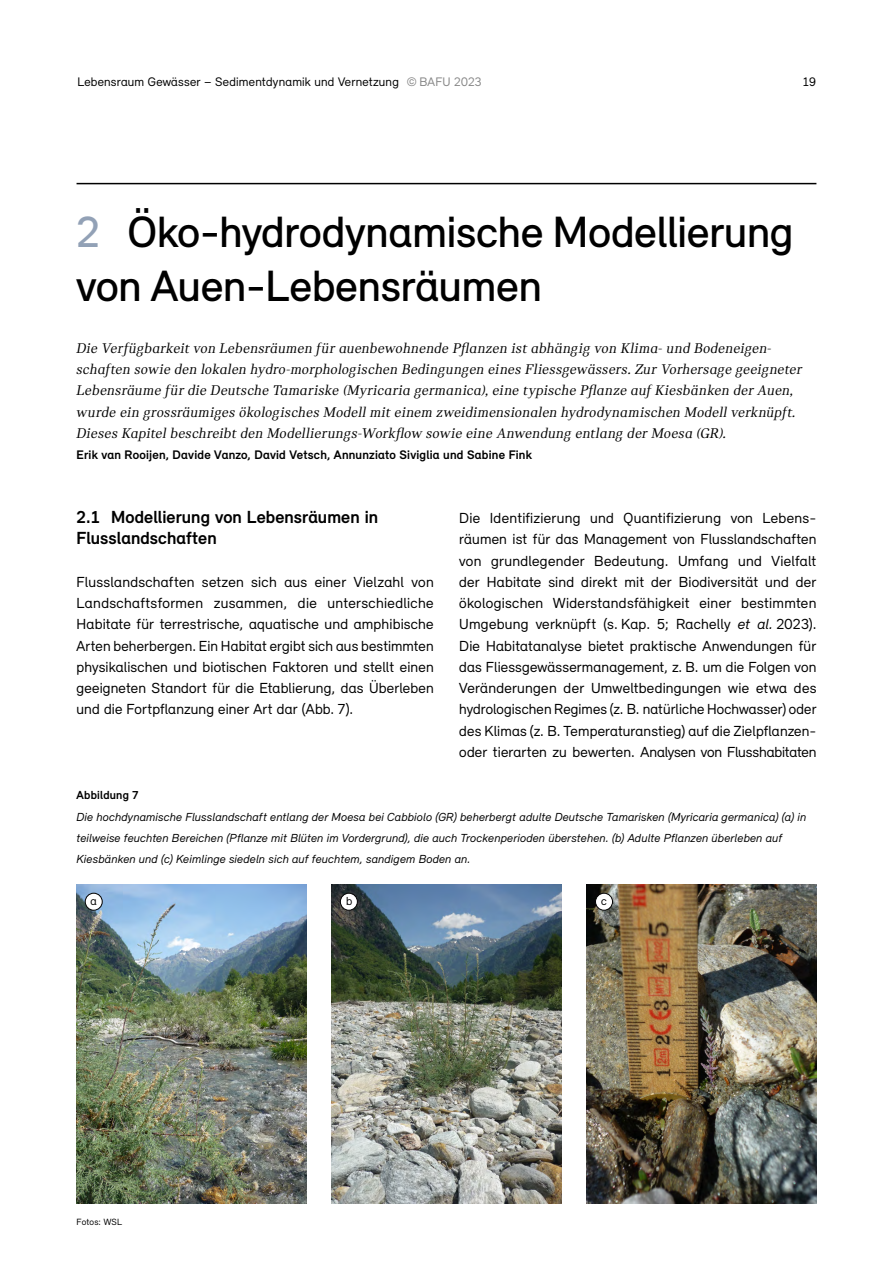
<style>
.page{position:relative;width:893px;height:1263px;background:#fff}
.page>*{position:absolute;margin:0;border:0;box-sizing:border-box;transform-origin:0 0}
._07_Kapiteltitel_nr{font:500 45px/54px "Relevant";color:#000}
._07_Titel_nr{font:700 18px/21.3px "Relevant";letter-spacing:.005em;color:#000}
._07_Grundtext{font:15px/21.3px "Relevant";letter-spacing:.01em;color:#000;text-align:justify}
._07_Lead{font:italic 15px/21.3px "Catalog";letter-spacing:.015em;color:#000}
._07_Lead-2{font:700 12.75px "Relevant";letter-spacing:.015em;color:#000}
.t1{font:12.75px "Relevant";letter-spacing:.015em;color:#000}
._08_Legende_Text{font:italic 12px/21.3px "Relevant";letter-spacing:.02em;color:#000}
._08_Legende_Titel{font:700 12px "Relevant";letter-spacing:.02em;color:#000}
.t2{font:12px "Relevant";color:#000}
._08_Quelle{font:9.3px "Relevant";letter-spacing:.02em;color:#000}
.s1{color:#878787}
.s2{color:#92a1b6}
.s3{font-style:italic}
</style>
<div class="page">
<hr style="left:77px;top:183px;width:739px;height:1px;background:#000">
<img style="left:77px;top:884px;width:229px;height:319px">
<div style="left:85px;top:893px;width:17px;height:17px;background:#fff;border-radius:50%"></div>
<div style="left:85px;top:893px;width:17px;height:17px;border:1px solid #000;border-radius:50%"></div>
<img style="left:332px;top:884px;width:229px;height:319px">
<div style="left:340px;top:893px;width:17px;height:17px;background:#fff;border-radius:50%"></div>
<div style="left:340px;top:893px;width:18px;height:17px;border:1px solid #000;border-radius:50%"></div>
<img style="left:587px;top:884px;width:229px;height:319px">
<div style="left:595px;top:893px;width:17px;height:17px;background:#fff;border-radius:50%"></div>
<div style="left:595px;top:893px;width:18px;height:17px;border:1px solid #000;border-radius:50%"></div>
<p class="t1" style="left:77px;top:74px;width:406px">Lebensraum Gewässer – Sedimentdynamik und Vernetzung <span class="s1">© BAFU 2023</span></p>
<p class="t1" style="left:803px;top:74px;width:15px">19</p>
<h1 class="_07_Kapiteltitel_nr" style="left:77px;top:204px;width:718px"><span class="s2">2</span> Öko-hydrodynamische Modellierung von Auen-Lebensräumen</h1>
<p class="_07_Lead" style="left:77px;top:337px;width:727px">Die Verfügbarkeit von Lebensräumen für auenbewohnende Pflanzen ist abhängig von Klima- und Bodeneigen&shy;schaften sowie den lokalen hydro-morphologischen Bedingungen eines Fliessgewässers. Zur Vorhersage geeigneter Lebensräume für die Deutsche Tamariske (Myricaria germanica), eine typische Pflanze auf Kiesbänken der Auen, wurde ein grossräumiges ökologisches Modell mit einem zweidimensionalen hydrodynamischen Modell verknüpft.<br>Dieses Kapitel beschreibt den Modellierungs-Workflow sowie eine Anwendung entlang der Moesa (GR).</p>
<p class="_07_Lead-2" style="left:77px;top:447px;width:457px">Erik van Rooijen, Davide Vanzo, David Vetsch, Annunziato Siviglia und Sabine Fink</p>
<h2 class="_07_Titel_nr" style="left:77px;top:506px;width:303px">2.1 Modellierung von Lebensräumen in<br>Flusslandschaften</h2>
<p class="_07_Grundtext" style="left:77px;top:571px;width:359px">Flusslandschaften setzen sich aus einer Vielzahl von Landschaftsformen zusammen, die unterschiedliche Habitate für terrestrische, aquatische und amphibische Arten beherbergen. Ein Habitat ergibt sich aus bestimmten physikalischen und biotischen Faktoren und stellt einen geeigneten Standort für die Etablierung, das Überleben und die Fortpflanzung einer Art dar (Abb. 7).</p>
<p class="_07_Grundtext" style="left:459px;top:507px;width:359px">Die Identifizierung und Quantifizierung von Lebens&shy;räumen ist für das Management von Flusslandschaften von grundlegender Bedeutung. Umfang und Vielfalt der Habitate sind direkt mit der Biodiversität und der ökologischen Widerstandsfähigkeit einer bestimmten Umgebung verknüpft (s. Kap. 5; Rachelly <span class="s3">et al.</span> 2023).<br>Die Habitatanalyse bietet praktische Anwendungen für das Fliessgewässermanagement, z. B. um die Folgen von Veränderungen der Umweltbedingungen wie etwa des hydrologischen Regimes (z. B. natürliche Hochwasser) oder des Klimas (z. B. Temperaturanstieg) auf die Zielpflanzen&shy;oder tierarten zu bewerten. Analysen von Flusshabitaten</p>
<p class="_08_Legende_Titel" style="left:77px;top:788px;width:64px">Abbildung 7</p>
<p class="_08_Legende_Text" style="left:77px;top:805px;width:731px">Die hochdynamische Flusslandschaft entlang der Moesa bei Cabbiolo (GR) beherbergt adulte Deutsche Tamarisken (Myricaria germanica) (a) in teilweise feuchten Bereichen (Pflanze mit Blüten im Vordergrund), die auch Trockenperioden überstehen. (b) Adulte Pflanzen überleben auf<br>Kiesbänken und (c) Keimlinge siedeln sich auf feuchtem, sandigem Boden an.</p>
<p class="t2" style="left:90px;top:893px;width:8px">a</p>
<p class="t2" style="left:346px;top:894px;width:8px">b</p>
<p class="t2" style="left:601px;top:893px;width:7px">c</p>
<p class="_08_Quelle" style="left:77px;top:1216px;width:47px">Fotos: WSL</p>
</div>
